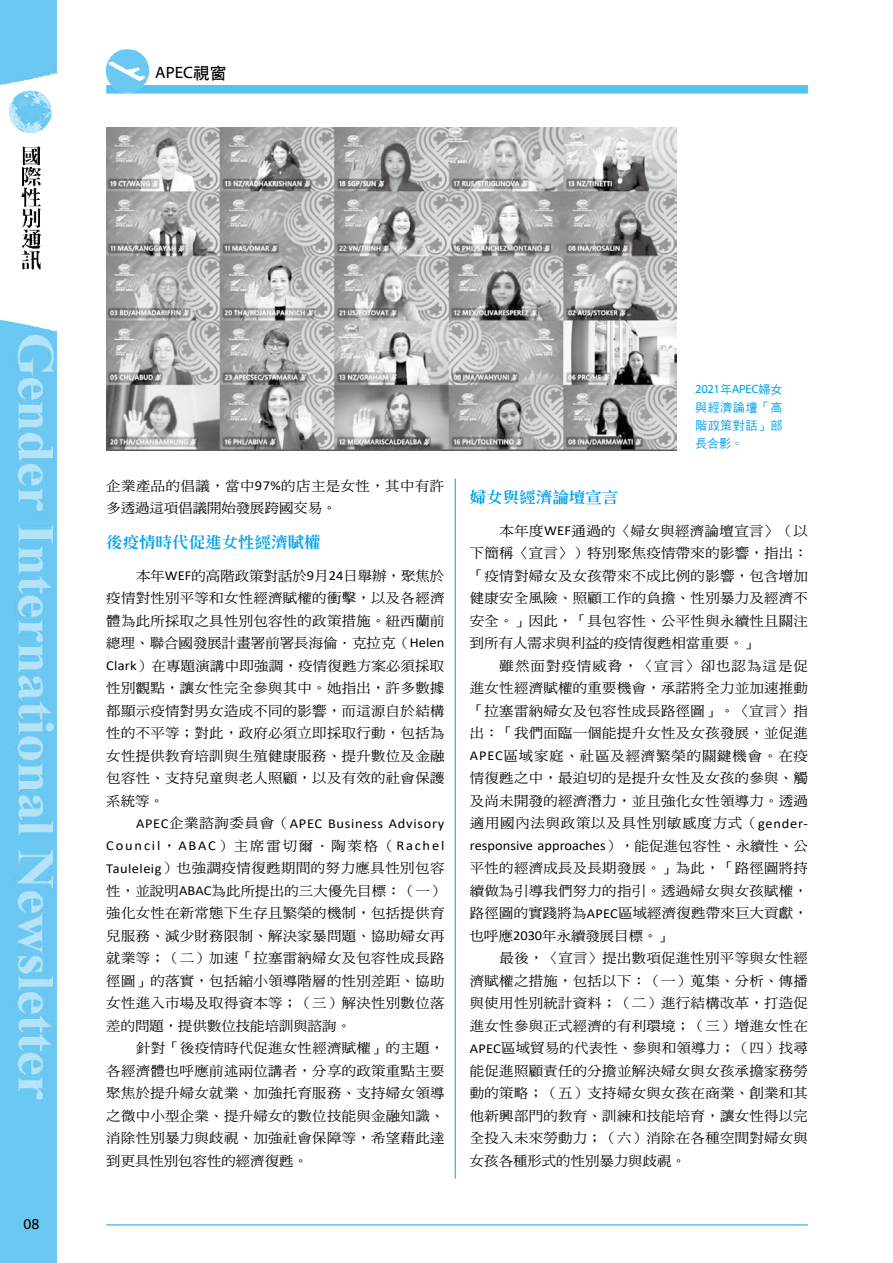
<style>
.page{position:relative;width:893px;height:1263px;background:#fff}
.page>*{position:absolute;margin:0;border:0;box-sizing:border-box;transform-origin:0 0}
.t1{font:16.5px "Myriad Web Pro";color:#000}
.t2{font:15.6px "Stdsung EG Extra Big 5";color:#00a0e9;scale:1.05 1}
.t3{font:15px "Myriad Web Pro";color:#000}
.t4{font:13.65px/22.5px "DF Ming W5 WIN BF";letter-spacing:.02em;color:#000;text-align:justify;scale:1.05 1}
.t5{font:13.65px/22.5px "Calibri";letter-spacing:.05em;color:#000;text-align:right;scale:1.05 1}
.t6{font:13.65px "Calibri";letter-spacing:.005em;color:#000;scale:1.05 1}
.t7{font:12px/18px "DF Hei W5 WIN BF";letter-spacing:.045em;color:#00a0e9;text-align:justify}
.t8{font:12px "Myriad Web Pro";letter-spacing:-.02em;color:#00a0e9}
.s1{font-family:"DF Hei W7 WIN BF"}
.s2{font-family:"Calibri"}
.s3{font-family:"DF Ming W5 WIN BF"}
.s4{font-family:"DF Hei W5 WIN BF"}
</style>
<div class="page">
<img style="left:0;top:0;width:808px;height:1263px">
<hr style="left:106px;top:1225px;width:702px;height:1px;background:#00a0e9">
<div style="left:106px;top:85px;width:702px;height:9px;background:#54c3f1"></div>
<img style="left:96px;top:43px;width:63px;height:63px">
<hr style="left:455px;top:478px;width:1px;height:701px;background:#00a0e9">
<img style="left:106px;top:128px;width:571px;height:323px">
<p class="t1" style="left:155px;top:64px;width:72px">APEC<span class="s1">視窗</span></p>
<p class="t3" style="left:23px;top:1216px;width:17px">08</p>
<p class="t4" style="left:106px;top:474px;width:323px">企業產品的倡議，當中<span class="s2">97%</span>的店主是女性，其中有許多透過這項倡議開始發展跨國交易。</p>
<p class="t2" style="left:106px;top:534px;width:206px">後疫情時代促進女性經濟賦權</p>
<p class="t4" style="left:106px;top:564px;width:324px;text-indent:30px">本年<span class="s2">WEF</span>的高階政策對話於<span class="s2">9</span>月<span class="s2">24</span>日舉辦，聚焦於疫情對性別平等和女性經濟賦權的衝擊，以及各經濟體為此所採取之具性別包容性的政策措施。紐西蘭前總理、聯合國發展計畫署前署長海倫．克拉克（<span class="s2">Helen Clark</span>）在專題演講中即強調，疫情復甦方案必須採取性別觀點，讓女性完全參與其中。她指出，許多數據都顯示疫情對男女造成不同的影響，而這源自於結構性的不平等；對此，政府必須立即採取行動，包括為女性提供教育培訓與生殖健康服務、提升數位及金融包容性、支持兒童與老人照顧，以及有效的社會保護系統等。</p>
<p class="t5" style="left:106px;top:811px;width:323px">APEC<span class="s3">企業諮詢委員會（</span>APEC Business Advisory<br>Council<span class="s3">，</span>ABAC<span class="s3">）主席雷切爾．陶萊格（</span>Rachel</p>
<p class="t4" style="left:106px;top:857px;width:324px"><span class="s2">Tauleleig</span>）也強調疫情復甦期間的努力應具性別包容性，並說明<span class="s2">ABAC</span>為此所提出的三大優先目標：（一）強化女性在新常態下生存且繁榮的機制，包括提供育兒服務、減少財務限制、解決家暴問題、協助婦女再就業等；（二）加速「拉塞雷納婦女及包容性成長路徑圖」的落實，包括縮小領導階層的性別差距、協助女性進入市場及取得資本等；（三）解決性別數位落差的問題，提供數位技能培訓與諮詢。</p>
<p class="t4" style="left:106px;top:1037px;width:324px;text-indent:30px">針對「後疫情時代促進女性經濟賦權」的主題，各經濟體也呼應前述兩位講者，分享的政策重點主要聚焦於提升婦女就業、加強托育服務、支持婦女領導之微中小型企業、提升婦女的數位技能與金融知識、消除性別暴力與歧視、加強社會保障等，希望藉此達到更具性別包容性的經濟復甦。</p>
<p class="t8" style="left:695px;top:383px;width:89px">2021<span class="s4">年</span>APEC<span class="s4">婦女</span></p>
<p class="t7" style="left:695px;top:398px;width:89px">與經濟論壇「高階政策對話」部長合影。</p>
<p class="t2" style="left:470px;top:489px;width:143px">婦女與經濟論壇宣言</p>
<p class="t4" style="left:470px;top:519px;width:324px;text-indent:30px">本年度<span class="s2">WEF</span>通過的〈婦女與經濟論壇宣言〉（以下簡稱〈宣言〉）特別聚焦疫情帶來的影響，指出：「疫情對婦女及女孩帶來不成比例的影響，包含增加健康安全風險、照顧工作的負擔、性別暴力及經濟不安全。」因此，「具包容性、公平性與永續性且關注到所有人需求與利益的疫情復甦相當重要。」</p>
<p class="t4" style="left:470px;top:654px;width:324px;text-indent:30px">雖然面對疫情威脅，〈宣言〉卻也認為這是促進女性經濟賦權的重要機會，承諾將全力並加速推動「拉塞雷納婦女及包容性成長路徑圖」。〈宣言〉指出：「我們面臨一個能提升女性及女孩發展，並促進<span class="s2">APEC</span>區域家庭、社區及經濟繁榮的關鍵機會。在疫情復甦之中，最迫切的是提升女性及女孩的參與、觸及尚未開發的經濟潛力，並且強化女性領導力。透過適用國內法與政策以及具性別敏感度方式（<span class="s2">gender-</span></p>
<p class="t6" style="left:470px;top:836px;width:323px">responsive approaches<span class="s3">），能促進包容性、永續性、公</span></p>
<p class="t4" style="left:470px;top:857px;width:324px">平性的經濟成長及長期發展。」為此，「路徑圖將持續做為引導我們努力的指引。透過婦女與女孩賦權，路徑圖的實踐將為<span class="s2">APEC</span>區域經濟復甦帶來巨大貢獻，也呼應<span class="s2">2030</span>年永續發展目標。」</p>
<p class="t4" style="left:470px;top:947px;width:324px;text-indent:30px">最後，〈宣言〉提出數項促進性別平等與女性經濟賦權之措施，包括以下：（一）蒐集、分析、傳播與使用性別統計資料；（二）進行結構改革，打造促進女性參與正式經濟的有利環境；（三）增進女性在<span class="s2">APEC</span>區域貿易的代表性、參與和領導力；（四）找尋能促進照顧責任的分擔並解決婦女與女孩承擔家務勞動的策略；（五）支持婦女與女孩在商業、創業和其他新興部門的教育、訓練和技能培育，讓女性得以完全投入未來勞動力；（六）消除在各種空間對婦女與女孩各種形式的性別暴力與歧視。</p>
</div>
